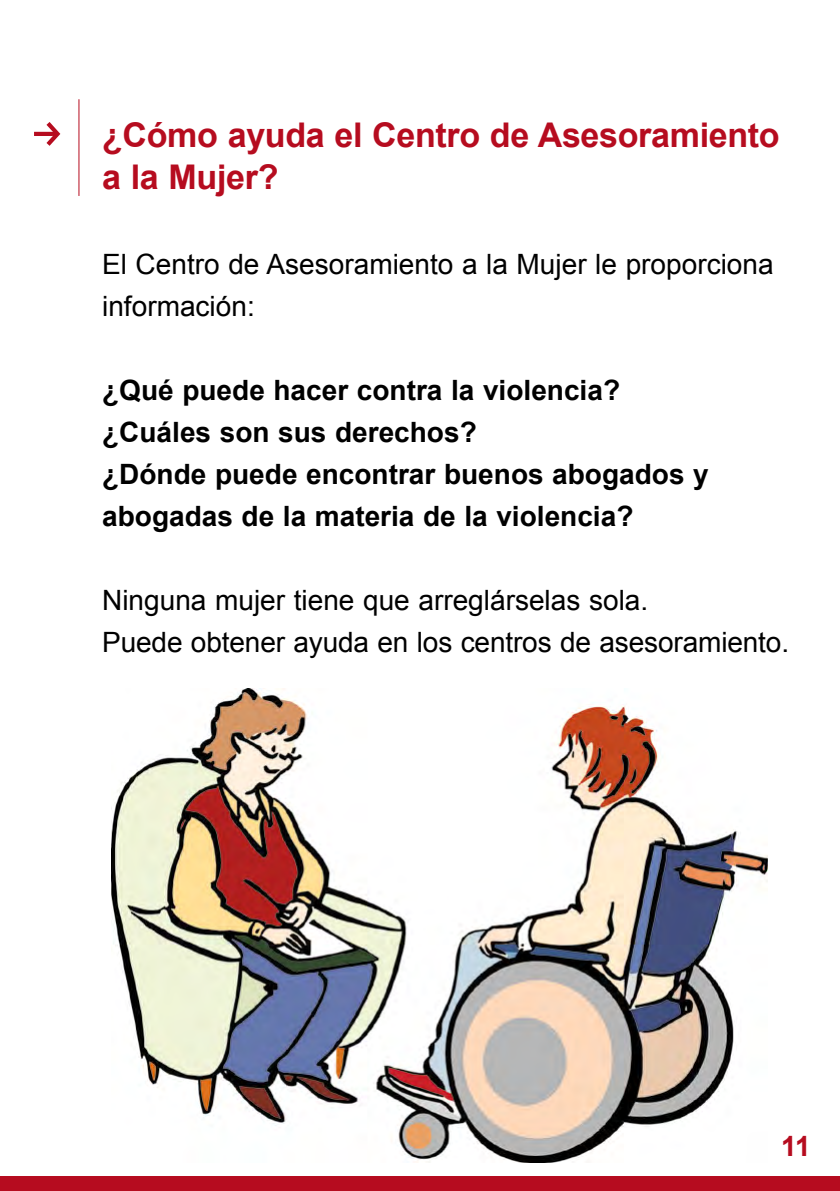
<style>
.page{position:relative;width:840px;height:1191px;background:#fff}
.page>*{position:absolute;margin:0;border:0;box-sizing:border-box;transform-origin:0 0}
.t1{font:700 34px/42px "Arial";letter-spacing:-.01em;color:#b60c1f}
.t2{font:28px/42px "Arial";color:#000}
.t3{font:700 28px/42px "Arial";color:#000}
.t4{font:700 28px "Arial";color:#b60c1f}
</style>
<div class="page">
<img style="left:112px;top:689px;width:655px;height:473px">
<svg style="left:34px;top:122px;width:26px;height:24px"></svg>
<hr style="left:78px;top:99px;width:1px;height:97px;background:#b60c1f">
<div style="left:0;top:1176px;width:839px;height:15px;background:#b60c1f"></div>
<p class="t1" style="left:102px;top:116px;width:678px">¿Cómo ayuda el Centro de Asesoramiento a la Mujer?</p>
<p class="t2" style="left:102px;top:243px;width:672px">El Centro de Asesoramiento a la Mujer le proporciona información:</p>
<p class="t3" style="left:102px;top:370px;width:607px">¿Qué puede hacer contra la violencia? ¿Cuáles son sus derechos?<br>¿Dónde puede encontrar buenos abogados y abogadas de la materia de la violencia?</p>
<p class="t2" style="left:102px;top:579px;width:688px">Ninguna mujer tiene que arreglárselas sola.<br>Puede obtener ayuda en los centros de asesoramiento.</p>
<p class="t4" style="left:780px;top:1127px;width:31px">11</p>
</div>
